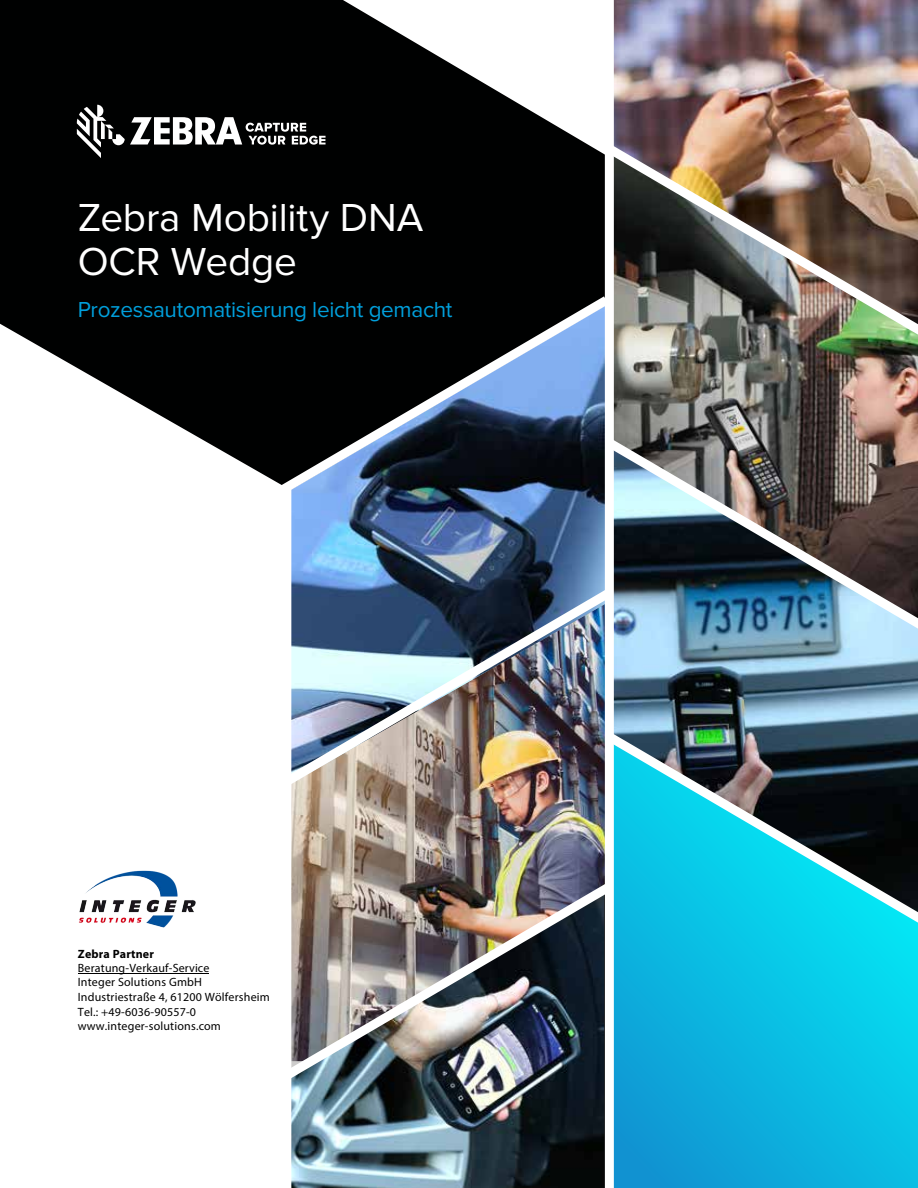
<style>
.page{position:relative;width:918px;height:1188px;background:#fff}
.page>*{position:absolute;margin:0;border:0;box-sizing:border-box;transform-origin:0 0}
.t1{font:40.5px/43.5px "Proxima Nova";letter-spacing:-.005em;color:#fff}
.t2{font:22.5px "Proxima Nova";letter-spacing:-.015em;color:#009fdb}
.t3{font:12px/14.5px "Myriad Pro";letter-spacing:.015em;color:#000}
.t4{font:700 12px "Myriad Pro";letter-spacing:.015em;color:#000}
</style>
<div class="page">
<img style="left:291px;top:1092px;width:314px;height:96px">
<svg style="left:0;top:0;width:597px;height:324px;background:#1c1d1d"></svg>
<img style="left:622px;top:648px;width:296px;height:76px">
<img style="left:619px;top:354px;width:299px;height:76px">
<img style="left:614px;top:0;width:304px;height:136px">
<svg style="left:0;top:324px;width:265px;height:152px"></svg>
<svg style="left:614px;top:942px;width:304px;height:246px;background:#0ab7e0"></svg>
<svg style="left:77px;top:105px;width:249px;height:53px"></svg>
<svg style="left:614px;top:724px;width:304px;height:218px;background:#1f8899"></svg>
<img style="left:614px;top:430px;width:304px;height:218px">
<img style="left:597px;top:136px;width:321px;height:218px">
<img style="left:291px;top:798px;width:314px;height:76px">
<img style="left:291px;top:505px;width:314px;height:75px">
<img style="left:291px;top:874px;width:331px;height:218px">
<img style="left:291px;top:580px;width:331px;height:218px">
<svg style="left:265px;top:288px;width:354px;height:217px;background:#2a3545"></svg>
<div style="left:605px;top:0;width:9px;height:1188px;background:#fff"></div>
<div style="left:270px;top:485px;width:21px;height:703px;background:#fff"></div>
<img style="left:79px;top:870px;width:117px;height:58px">
<hr style="left:78px;top:973px;width:131px;height:1px;background:#000">
<h1 class="t1" style="left:78px;top:196px;width:347px">Zebra Mobility DNA<br>OCR Wedge</h1>
<h2 class="t2" style="left:78px;top:296px;width:376px">Prozessautomatisierung leicht gemacht</h2>
<p class="t4" style="left:78px;top:946px;width:78px">Zebra Partner</p>
<p class="t3" style="left:78px;top:961px;width:193px">Beratung-Verkauf-Service<br>Integer Solutions GmbH<br>Industriestraße 4, 61200 Wölfersheim<br>Tel.: +49-6036-90557-0 www.integer-solutions.com</p>
</div>
